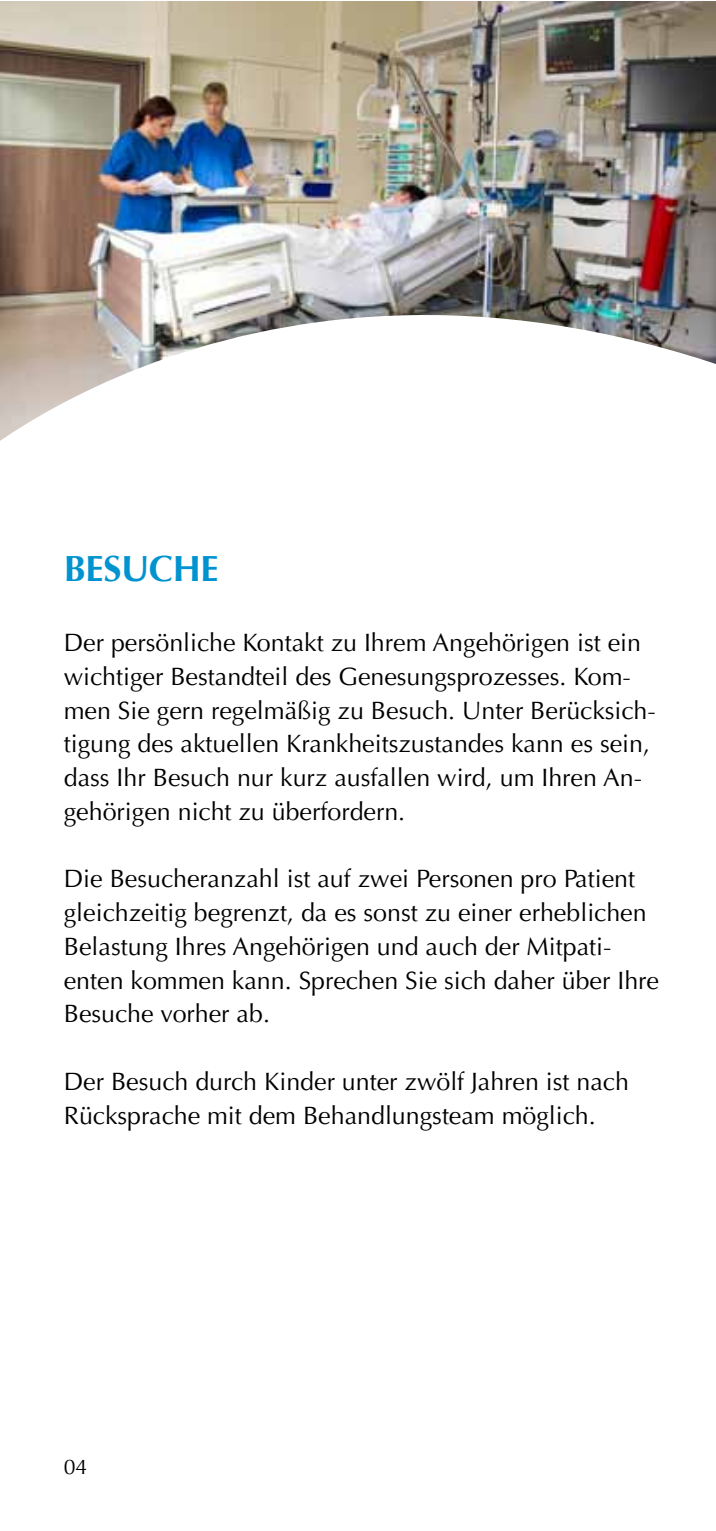
<style>
.page{position:relative;width:716px;height:1531px;background:#fff}
.page>*{position:absolute;margin:0;border:0;box-sizing:border-box;transform-origin:0 0}
.t1{font:700 36.25px "Optima LT";letter-spacing:-.01em;color:#0093d0}
.t2{font:25px/33.8px "Optima LT";color:#000}
.t3{font:21.25px "Optima LT";color:#000}
</style>
<div class="page">
<img style="left:0;top:1px;width:716px;height:272px">
<img style="left:0;top:273px;width:716px;height:168px">
<h1 class="t1" style="left:64px;top:547px;width:156px">BESUCHE</h1>
<p class="t2" style="left:64px;top:626px;width:593px">Der persönliche Kontakt zu Ihrem Angehörigen ist ein wichtiger Bestandteil des Genesungsprozesses. Kom&shy;men Sie gern regelmäßig zu Besuch. Unter Berücksich&shy;tigung des aktuellen Krankheitszustandes kann es sein, dass Ihr Besuch nur kurz ausfallen wird, um Ihren An&shy;gehörigen nicht zu überfordern.</p>
<p class="t2" style="left:64px;top:862px;width:597px">Die Besucheranzahl ist auf zwei Personen pro Patient gleichzeitig begrenzt, da es sonst zu einer erheblichen Belastung Ihres Angehörigen und auch der Mitpati&shy;enten kommen kann. Sprechen Sie sich daher über Ihre Besuche vorher ab.</p>
<p class="t2" style="left:64px;top:1065px;width:566px">Der Besuch durch Kinder unter zwölf Jahren ist nach<br>Rücksprache mit dem Behandlungsteam möglich.</p>
<p class="t3" style="left:64px;top:1454px;width:25px">04</p>
</div>
